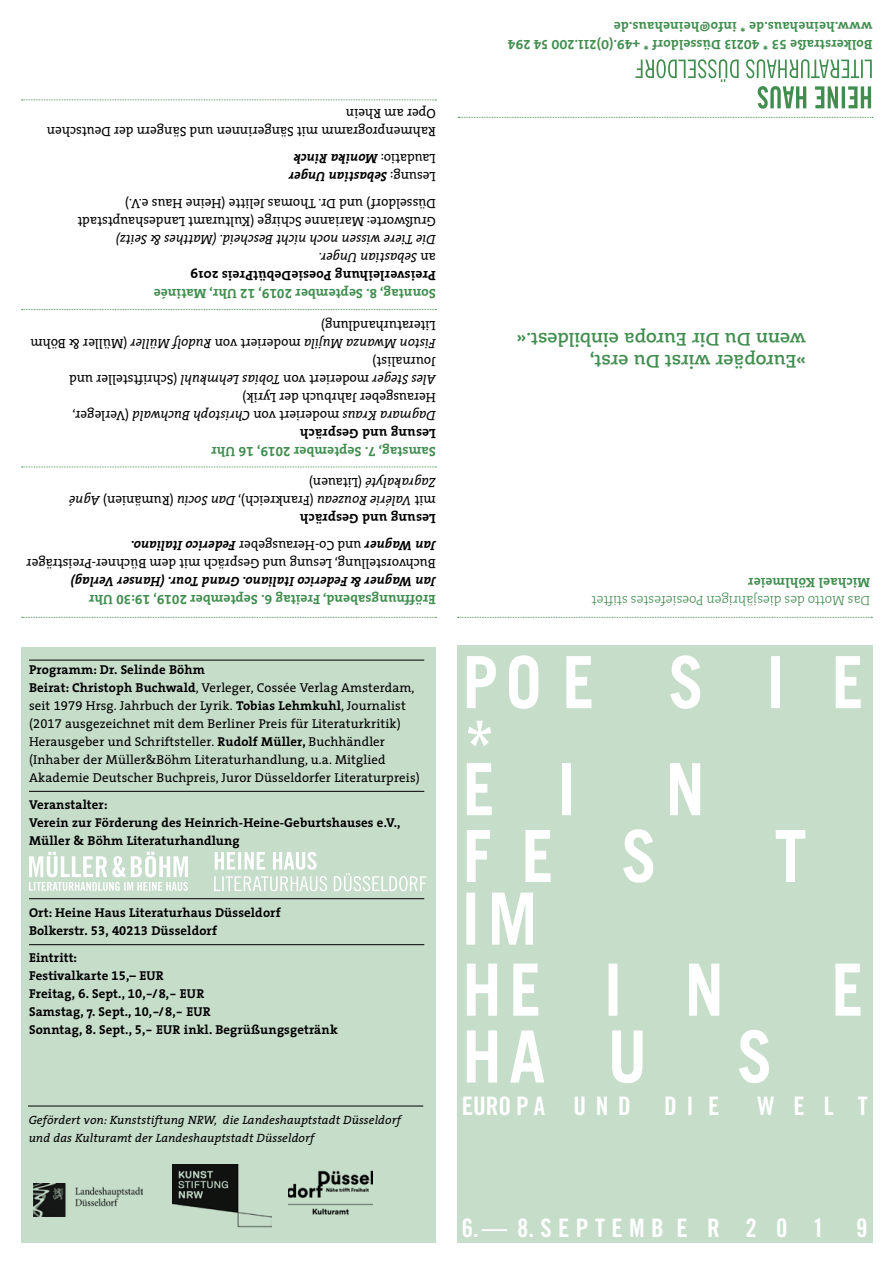
<style>
.page{position:relative;width:893px;height:1263px;background:#fff}
.page>*{position:absolute;margin:0;border:0;box-sizing:border-box;transform-origin:0 0}
.t1{font:25.5px "Trade Gothic Bold Cond Twenty";color:#fff}
.t2{font:700 18px/21.6px "Caecilia";color:#418d4f}
.t3{font:13.5px/18px "The Serif";color:#000}
.t4{font:italic 13.5px/18px "The Serif";color:#000}
.t5{font:italic 700 13.5px/18px "The Serif";color:#000}
.t6{font:700 13.5px/18px "The Serif";letter-spacing:.01em;color:#418d4f}
.t7{font:300 13.5px "The Serif";color:#418d4f}
.t8{font:12.9px/18px "The Serif";letter-spacing:.01em;color:#000}
.t9{font:700 12.9px/18px "The Serif";letter-spacing:.01em;color:#000}
.t10{font:italic 12px/18px "The Serif";letter-spacing:.01em;color:#000}
.s1{font-weight:400;font-style:normal}
.s2{font-weight:700;font-style:normal;color:#418d4f}
.s3{font-family:"The Serif Bold Expert";font-style:normal;color:#418d4f}
.s4{font-weight:700;font-style:normal}
.s5{font-style:normal}
.s6{font-weight:700;color:#418d4f}
.s7{font-family:"The Serif Bold Expert";color:#418d4f}
.s8{font-weight:700}
.s9{font-style:italic}
.s10{font-weight:700;font-style:italic}
.s11{font-style:normal;color:#418d4f}
.s12{font-family:"The Serif Bold Expert";font-weight:400;font-style:normal;color:#418d4f}
.s13{font-family:"The Serif Caps"}
.s14{font-family:"The Serif Expert"}
.s15{font-family:"The Serif Bold Expert";font-weight:400}
.s16{font-family:"The Serif Bold Caps";font-weight:400}
</style>
<div class="page">
<div style="left:457px;top:645px;width:416px;height:597px;background:#c6ddca"></div>
<svg style="left:467px;top:1030px;width:302px;height:53px"></svg>
<svg style="left:467px;top:964px;width:393px;height:52px"></svg>
<svg style="left:466px;top:892px;width:67px;height:53px"></svg>
<svg style="left:467px;top:829px;width:338px;height:54px"></svg>
<svg style="left:467px;top:763px;width:233px;height:52px"></svg>
<svg style="left:468px;top:721px;width:23px;height:25px"></svg>
<svg style="left:467px;top:655px;width:394px;height:54px"></svg>
<div style="left:21px;top:647px;width:415px;height:595px;background:#c6ddca"></div>
<svg style="left:29px;top:852px;width:159px;height:39px"></svg>
<hr style="left:29px;top:660px;width:395px;height:1px;background:#000">
<hr style="left:29px;top:944px;width:395px;height:1px;background:#000">
<hr style="left:29px;top:791px;width:395px;height:1px;background:#000">
<hr style="left:29px;top:898px;width:395px;height:1px;background:#000">
<hr style="left:28px;top:1106px;width:395px;height:1px;background:#000">
<svg style="left:22px;top:617px;width:414px;height:1px"></svg>
<svg style="left:457px;top:617px;width:415px;height:1px"></svg>
<svg style="left:458px;top:117px;width:415px;height:1px"></svg>
<svg style="left:22px;top:467px;width:414px;height:1px"></svg>
<svg style="left:22px;top:309px;width:414px;height:1px"></svg>
<svg style="left:22px;top:100px;width:414px;height:1px"></svg>
<svg style="left:214px;top:852px;width:212px;height:39px"></svg>
<svg style="left:635px;top:59px;width:237px;height:50px"></svg>
<img style="left:288px;top:1170px;width:84px;height:45px">
<img style="left:173px;top:1164px;width:99px;height:63px">
<img style="left:34px;top:1184px;width:109px;height:32px">
<p class="t3" style="left:436px;top:141px;width:390px;rotate:-180deg">Rahmenprogramm mit Sängerinnen und Sängern der Deutschen<br>Oper am Rhein</p>
<p class="t5" style="left:436px;top:186px;width:148px;rotate:-180deg"><span class="s1">Lesung:</span> Sebastian Unger<br><span class="s1">Laudatio:</span> Monika Rinck</p>
<p class="t3" style="left:436px;top:231px;width:360px;rotate:-180deg">Grußworte: Marianne Schirge (Kulturamt Landeshauptstadt<br>Düsseldorf) und Dr. Thomas Jelitte (Heine Haus e.V.)</p>
<p class="t4" style="left:436px;top:303px;width:321px;rotate:-180deg"><span class="s2">Sonntag,</span> <span class="s3">8.</span> <span class="s2">September</span> <span class="s3">2019, 12</span> <span class="s2">Uhr, Matinée </span><span class="s4">Preisverleihung PoesieDebütPreis 2019<br></span><span class="s5">an</span> Sebastian Unger.<br>Die Tiere wissen noch nicht Bescheid. (Matthes &amp; Seitz)</p>
<p class="t3" style="left:436px;top:461px;width:407px;rotate:-180deg"><span class="s6">Samstag,</span> <span class="s7">7.</span> <span class="s6">September</span> <span class="s7">2019, 16</span> <span class="s6">Uhr<br></span><span class="s8">Lesung und Gespräch<br></span><span class="s9">Dagmara Kraus</span> moderiert von <span class="s9">Christoph Buchwald</span> (Verleger, Herausgeber Jahrbuch der Lyrik)<br><span class="s9">Ales Steger</span> moderiert von <span class="s9">Tobias Lehmkuhl</span> (Schriftsteller und Journalist)<br><span class="s9">Fiston Mwanza Mujila</span> moderiert von <span class="s9">Rudolf Müller</span> (Müller &amp; Böhm Literaturhandlung)</p>
<p class="t4" style="left:436px;top:528px;width:368px;rotate:-180deg"><span class="s4">Lesung und Gespräch<br></span><span class="s5">mit</span> Valérie Rouzeau <span class="s5">(Frankreich),</span> Dan Sociu <span class="s5">(Rumänien)</span> Agné<br>Zagrakalyté <span class="s5">(Litauen)</span></p>
<p class="t3" style="left:436px;top:573px;width:411px;rotate:-180deg">Buchvorstellung, Lesung und Gespräch mit dem Büchner-Preisträger<br><span class="s10">Jan Wagner</span> und Co-Herausgeber <span class="s10">Federico Italiano.</span></p>
<p class="t5" style="left:436px;top:609px;width:366px;rotate:-180deg"><span class="s11">Eröffnungsabend, Freitag</span> <span class="s12">6.</span> <span class="s11">September</span> <span class="s12">2019, 19:30</span> <span class="s11">Uhr<br></span>Jan Wagner &amp; Federico Italiano. Grand Tour. (Hanser Verlag)</p>
<p class="t8" style="left:29px;top:660px;width:392px"><span class="s8">Programm: Dr. Selinde Böhm<br>Beirat: Christoph Buchwald</span><span class="s13">,</span> Verleger, Cossée Verlag Amsterdam, seit <span class="s14">1979</span> Hrsg. Jahrbuch der Lyrik. <span class="s8">Tobias Lehmkuhl</span>, Journalist (<span class="s14">2017</span> ausgezeichnet mit dem Berliner Preis für Literaturkritik)<br>Herausgeber und Schriftsteller. <span class="s8">Rudolf Müller,</span> Buchhändler (Inhaber der Müller&amp;Böhm Literaturhandlung, u.a. Mitglied Akademie Deutscher Buchpreis, Juror Düsseldorfer Literaturpreis)</p>
<p class="t9" style="left:29px;top:795px;width:373px">Veranstalter:<br>Verein zur Förderung des Heinrich-Heine-Geburtshauses e.V.,<br>Müller &amp; Böhm Literaturhandlung</p>
<p class="t9" style="left:29px;top:903px;width:253px">Ort: Heine Haus Literaturhaus Düsseldorf<br>Bolkerstr. <span class="s15">53, 40213</span> Düsseldorf</p>
<p class="t9" style="left:29px;top:948px;width:310px">Eintritt:<br>Festivalkarte <span class="s15">15</span>,– EUR<br>Freitag, 6. Sept., <span class="s15">10,-/ 8,-</span> EUR<br>Samstag, 7. Sept., <span class="s15">10,-/ 8,-</span> EUR<br>Sonntag, 8. Sept., <span class="s15">5,-</span> EUR inkl. Begrüßungsgetränk</p>
<p class="t10" style="left:29px;top:1111px;width:374px">Gefördert von: Kunststiftung NRW, die Landeshauptstadt Düsseldorf und das Kulturamt der Landeshauptstadt Düsseldorf</p>
<p class="t6" style="left:872px;top:54px;width:366px;rotate:-180deg">Bolkerstraße <span class="s15">53</span> * <span class="s16">40213</span> Düsseldorf * <span class="s16">+49.(0)211.200 54 294 </span>www.heinehaus.de * info@heinehaus.de</p>
<h2 class="t2" style="left:806px;top:372px;width:291px;rotate:-180deg">»Europäer wirst Du erst,<br>wenn Du Dir Europa einbildest.«</h2>
<p class="t6" style="left:870px;top:592px;width:124px;rotate:-180deg">Michael Köhlmeier</p>
<p class="t7" style="left:870px;top:612px;width:280px;rotate:-180deg">Das Motto des diesjährigen Poesiefestes stiftet</p>
<h1 class="t1" style="left:462px;top:1090px;width:171px">EURO P A U N D</h1>
<h1 class="t1" style="left:664px;top:1090px;width:57px">D I E</h1>
<h1 class="t1" style="left:757px;top:1090px;width:112px">W E L T</h1>
<h1 class="t1" style="left:462px;top:1212px;width:364px">6.— 8. S E P T E M B E R 2 0 1</h1>
<h1 class="t1" style="left:856px;top:1212px;width:13px">9</h1>
</div>
